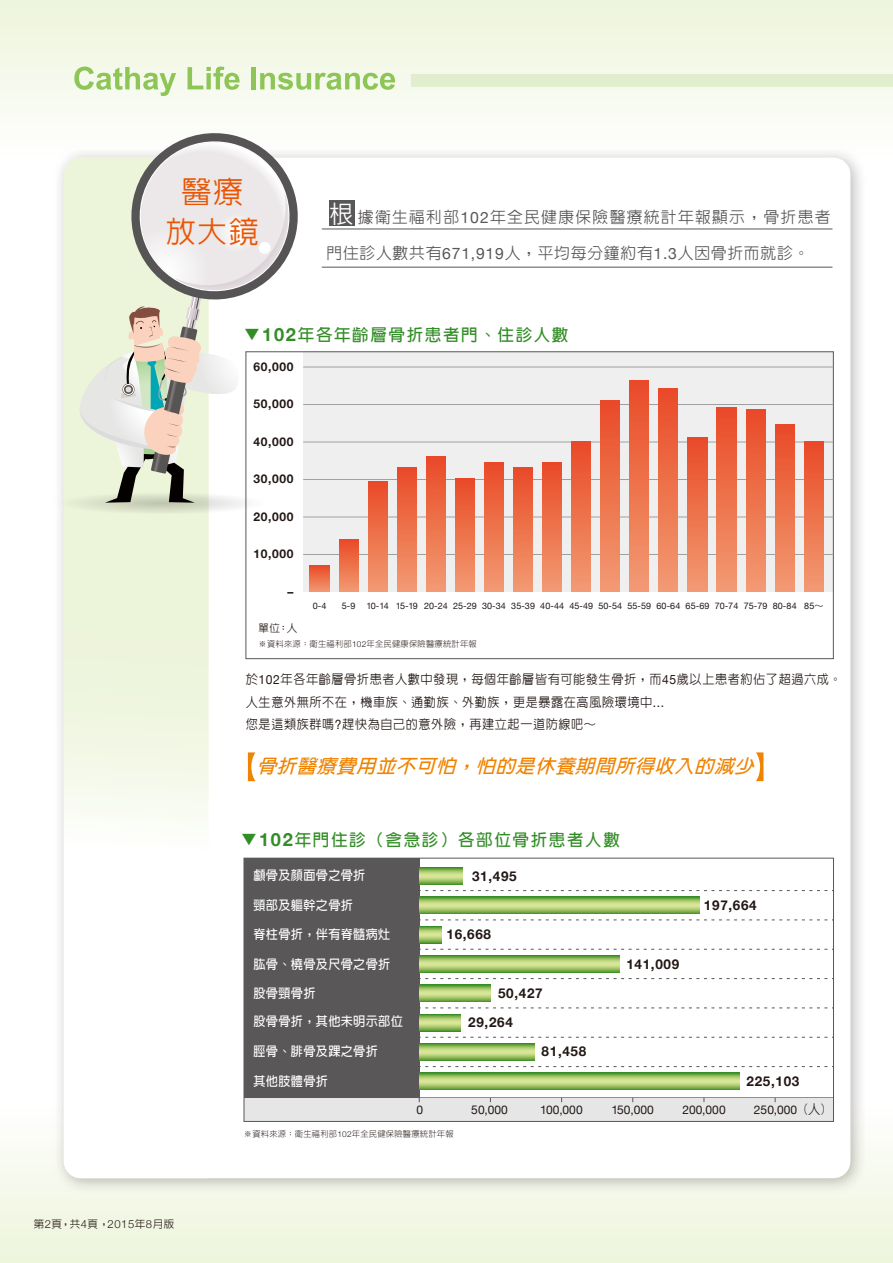
<style>
.page{position:relative;width:893px;height:1263px;background:#fff}
.page>*{position:absolute;margin:0;border:0;box-sizing:border-box;transform-origin:0 0}
.t1{font:500 30px/40.5px "AR New Hei B5";color:#ea5504;text-align:center}
.t2{font:italic 700 18.6px "AR New Hei B5";color:#f08300;scale:1.04 1}
.t3{font:700 16.5px "AR New Hei B5";letter-spacing:.1em;color:#338d27}
.t4{font:500 15.75px "AR New Hei B5";letter-spacing:.05em;color:#595757}
.t5{font:500 15.75px "AR New Hei B5";letter-spacing:.085em;color:#595757}
.t6{font:700 13.5px "Helvetica Neue";letter-spacing:.05em;color:#221815}
.t7{font:500 12.75px/22.5px "AR New Hei B5";letter-spacing:.05em;color:#221815;scale:.95 1}
.t8{font:700 12.75px "AR New Hei B5";letter-spacing:.03em;color:#fff;scale:.95 1}
.t9{font:12px "Helvetica Neue";letter-spacing:.01em;color:#221815}
.t10{font:700 12px "Helvetica Neue";letter-spacing:.05em;color:#221815}
.t11{font:500 10.5px "AR New Hei B5";color:#221815}
.t12{font:9px "Helvetica Neue";letter-spacing:.01em;color:#221815}
.t13{font:300 8.25px "AR New Hei B5";letter-spacing:.03em;color:#221815}
.s1{font-size:24px;color:#fff}
.s2{font-family:"Helvetica Neue";font-weight:400}
.s3{font-family:"Helvetica Neue";font-size:18.15px}
.s4{font-family:"DF Hei Std W5"}
.s5{font-family:"Helvetica Neue"}
.s6{font-family:"AR New Hei B5";font-weight:500;font-size:12.75px}
.s7{font-family:"Helvetica Neue";font-weight:300;font-size:11.25px}
</style>
<div class="page">
<div style="left:0;top:1093px;width:893px;height:170px;background:linear-gradient(to bottom,#fff,#edf4db)"></div>
<div style="left:0;top:0;width:893px;height:170px;background:linear-gradient(to bottom,#ecf4da,#fff)"></div>
<svg style="left:74px;top:67px;width:102px;height:29px"></svg>
<svg style="left:188px;top:67px;width:52px;height:23px"></svg>
<div style="left:251px;top:67px;width:5px;height:22px;background:#8dc556"></div>
<svg style="left:260px;top:73px;width:135px;height:17px;background:#c0de9f"></svg>
<div style="left:411px;top:74px;width:482px;height:12px;background:#e0eece"></div>
<img style="left:48px;top:141px;width:825px;height:1058px">
<div style="left:64px;top:158px;width:786px;height:1020px;background:#fff;border-radius:17px"></div>
<hr style="left:419px;top:1097px;width:414px;height:1px;background:#595757">
<svg style="left:64px;top:158px;width:145px;height:1020px"></svg>
<div style="left:244px;top:1098px;width:589px;height:23px;background:#e6e6e6"></div>
<svg style="left:54px;top:491px;width:216px;height:23px"></svg>
<svg style="left:74px;top:125px;width:232px;height:378px"></svg>
<div style="left:329px;top:201px;width:25px;height:25px;background:#595757"></div>
<hr style="left:322px;top:229px;width:510px;height:1px;background:#595757">
<hr style="left:322px;top:267px;width:510px;height:1px;background:#595757">
<div style="left:303px;top:352px;width:530px;height:240px;background:#efefef"></div>
<div style="left:244px;top:858px;width:175px;height:240px;background:#595757"></div>
<svg style="left:419px;top:867px;width:44px;height:17px"></svg>
<svg style="left:419px;top:985px;width:71px;height:17px"></svg>
<svg style="left:419px;top:1043px;width:116px;height:17px;background:#9ec469"></svg>
<svg style="left:419px;top:897px;width:281px;height:17px;background:#9fc469"></svg>
<svg style="left:419px;top:955px;width:201px;height:17px;background:#9ec469"></svg>
<svg style="left:419px;top:926px;width:22px;height:17px"></svg>
<svg style="left:419px;top:1073px;width:320px;height:17px;background:#9fc469"></svg>
<svg style="left:419px;top:1014px;width:41px;height:17px"></svg>
<svg style="left:248px;top:752px;width:7px;height:29px"></svg>
<svg style="left:756px;top:752px;width:7px;height:29px"></svg>
<svg style="left:419px;top:890px;width:409px;height:1px"></svg>
<svg style="left:419px;top:920px;width:409px;height:1px"></svg>
<svg style="left:419px;top:949px;width:409px;height:1px"></svg>
<svg style="left:419px;top:978px;width:409px;height:1px"></svg>
<svg style="left:419px;top:1008px;width:409px;height:1px"></svg>
<svg style="left:419px;top:1037px;width:409px;height:1px"></svg>
<svg style="left:419px;top:1066px;width:409px;height:1px"></svg>
<div style="left:244px;top:858px;width:590px;height:264px;border:1px solid #595757"></div>
<hr style="left:303px;top:367px;width:530px;height:1px;background:#9fa0a0">
<hr style="left:303px;top:404px;width:530px;height:1px;background:#9fa0a0">
<hr style="left:303px;top:442px;width:530px;height:1px;background:#9fa0a0">
<hr style="left:303px;top:479px;width:530px;height:1px;background:#9fa0a0">
<hr style="left:303px;top:517px;width:530px;height:1px;background:#9fa0a0">
<hr style="left:303px;top:554px;width:530px;height:1px;background:#9fa0a0">
<svg style="left:310px;top:565px;width:19px;height:27px"></svg>
<div style="left:339px;top:539px;width:19px;height:53px;background:linear-gradient(to bottom,#e94926,#f29b72)"></div>
<div style="left:368px;top:481px;width:19px;height:111px;background:linear-gradient(to bottom,#e94a26,#f29b73)"></div>
<div style="left:397px;top:467px;width:19px;height:125px;background:linear-gradient(to bottom,#e94926,#f29b73)"></div>
<div style="left:426px;top:457px;width:19px;height:135px;background:linear-gradient(to bottom,#e94a27,#f29b73)"></div>
<div style="left:455px;top:478px;width:19px;height:114px;background:linear-gradient(to bottom,#e94a26,#f29a72)"></div>
<div style="left:484px;top:462px;width:20px;height:130px;background:linear-gradient(to bottom,#e94a26,#f29b72)"></div>
<div style="left:513px;top:467px;width:20px;height:125px;background:linear-gradient(to bottom,#e94926,#f29b73)"></div>
<div style="left:543px;top:462px;width:19px;height:130px;background:linear-gradient(to bottom,#e94a26,#f29b72)"></div>
<div style="left:572px;top:442px;width:19px;height:150px;background:linear-gradient(to bottom,#e94a27,#f29b72)"></div>
<div style="left:601px;top:400px;width:19px;height:192px;background:linear-gradient(to bottom,#e94a27,#f29b72)"></div>
<div style="left:630px;top:380px;width:19px;height:212px;background:linear-gradient(to bottom,#e94a26,#f29b72)"></div>
<div style="left:659px;top:388px;width:19px;height:204px;background:linear-gradient(to bottom,#e94a26,#f29b73)"></div>
<div style="left:688px;top:437px;width:19px;height:155px;background:linear-gradient(to bottom,#e94a26,#f29b73)"></div>
<div style="left:717px;top:407px;width:19px;height:185px;background:linear-gradient(to bottom,#e94a26,#f29b73)"></div>
<div style="left:746px;top:410px;width:19px;height:182px;background:linear-gradient(to bottom,#e94a27,#f29b72)"></div>
<div style="left:775px;top:425px;width:19px;height:167px;background:linear-gradient(to bottom,#e94a27,#f29b73)"></div>
<div style="left:804px;top:442px;width:19px;height:150px;background:linear-gradient(to bottom,#e94a27,#f29b72)"></div>
<h1 class="t1" style="left:166px;top:171px;width:94px">醫療放大鏡</h1>
<p class="t5" style="left:329px;top:209px;width:502px"><span class="s1">根</span>據衛生福利部<span class="s2">102</span>年全民健康保險醫療統計年報顯示，骨折患者</p>
<p class="t4" style="left:326px;top:245px;width:484px">門住診人數共有<span class="s2">671,919</span>人，平均每分鐘約有<span class="s2">1.3</span>人因骨折而就診。</p>
<p class="t3" style="left:244px;top:327px;width:326px">▼<span class="s3">102</span>年各年齡層骨折患者門、住診人數</p>
<p class="t10" style="left:254px;top:359px;width:41px">60,000</p>
<p class="t10" style="left:254px;top:397px;width:41px">50,000</p>
<p class="t10" style="left:254px;top:434px;width:41px">40,000</p>
<p class="t10" style="left:254px;top:472px;width:41px">30,000</p>
<p class="t10" style="left:254px;top:509px;width:41px">20,000</p>
<p class="t10" style="left:254px;top:547px;width:41px">10,000</p>
<p class="t10" style="left:287px;top:584px;width:7px">–</p>
<p class="t11" style="left:259px;top:622px;width:40px">單位：人</p>
<p class="t12" style="left:313px;top:601px;width:15px">0-4</p>
<p class="t12" style="left:342px;top:601px;width:483px">5-9 10-14 15-19 20-24 25-29 30-34 35-39 40-44 45-49 50-54 55-59 60-64 65-69 70-74 75-79 80-84 85<span class="s4">∼</span></p>
<p class="t13" style="left:259px;top:640px;width:220px">※資料來源：衛生福利部<span class="s5">102</span>年全民健康保險醫療統計年報</p>
<p class="t7" style="left:246px;top:668px;width:629px">於<span class="s2">102</span>年各年齡層骨折患者人數中發現，每個年齡層皆有可能發生骨折，而<span class="s2">45</span>歲以上患者約佔了超過六成。人生意外無所不在，機車族、通勤族、外勤族，更是暴露在高風險環境中<span class="s2">...<br></span>您是這類族群嗎<span class="s2">?</span>趕快為自己的意外險，再建立起一道防線吧∼</p>
<h2 class="t2" style="left:257px;top:757px;width:484px">骨折醫療費用並不可怕，怕的是休養期間所得收入的減少</h2>
<p class="t3" style="left:241px;top:832px;width:380px">▼<span class="s3">102</span>年門住診（含急診）各部位骨折患者人數</p>
<p class="t8" style="left:253px;top:869px;width:119px">顱骨及顏面骨之骨折</p>
<p class="t6" style="left:472px;top:868px;width:46px">31,495</p>
<p class="t8" style="left:253px;top:898px;width:106px">頸部及軀幹之骨折</p>
<p class="t6" style="left:704px;top:896px;width:54px">197,664</p>
<p class="t8" style="left:253px;top:928px;width:146px">脊柱骨折，伴有脊髓病灶</p>
<p class="t6" style="left:446px;top:926px;width:46px">16,668</p>
<p class="t8" style="left:253px;top:957px;width:146px">肱骨、橈骨及尺骨之骨折</p>
<p class="t6" style="left:626px;top:956px;width:54px">141,009</p>
<p class="t8" style="left:253px;top:986px;width:67px">股骨頸骨折</p>
<p class="t6" style="left:498px;top:984px;width:46px">50,427</p>
<p class="t8" style="left:253px;top:1015px;width:159px">股骨骨折，其他未明示部位</p>
<p class="t6" style="left:468px;top:1014px;width:46px">29,264</p>
<p class="t8" style="left:253px;top:1045px;width:132px">脛骨、腓骨及踝之骨折</p>
<p class="t6" style="left:542px;top:1043px;width:46px">81,458</p>
<p class="t8" style="left:253px;top:1074px;width:80px">其他肢體骨折</p>
<p class="t6" style="left:746px;top:1073px;width:54px">225,103</p>
<p class="t9" style="left:417px;top:1102px;width:8px">0</p>
<p class="t9" style="left:471px;top:1102px;width:38px">50,000</p>
<p class="t9" style="left:540px;top:1102px;width:44px">100,000</p>
<p class="t9" style="left:611px;top:1102px;width:44px">150,000</p>
<p class="t9" style="left:682px;top:1102px;width:45px">200,000</p>
<p class="t9" style="left:754px;top:1102px;width:74px">250,000 <span class="s6">(人)</span></p>
<p class="t11" style="left:34px;top:1218px;width:142px">第<span class="s7">2</span>頁，共<span class="s7">4</span>頁，<span class="s7">2015</span>年<span class="s7">8</span>月版</p>
<p class="t13" style="left:244px;top:1129px;width:211px">※資料來源：衛生福利部<span class="s5">102</span>年全民健保險醫療統計年報</p>
</div>
